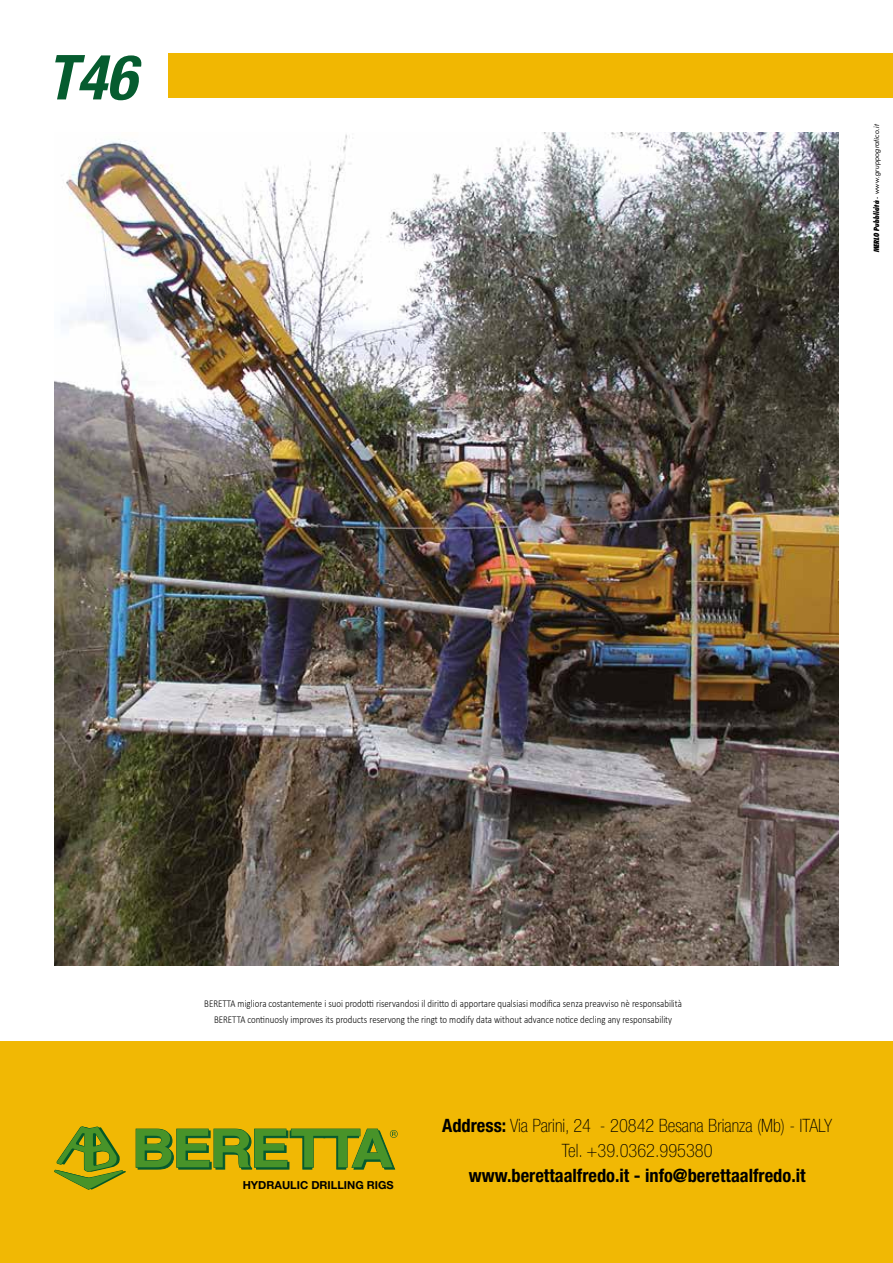
<style>
.page{position:relative;width:893px;height:1263px;background:#fff}
.page>*{position:absolute;margin:0;border:0;box-sizing:border-box;transform-origin:0 0}
.t1{font:italic 700 condensed 62.1px "Helvetica Neue LT Std";color:#065c2f}
.t2{font:100 condensed 18.45px/24.6px "Helvetica Neue LT Std";color:#000;text-align:center}
.t3{font:700 condensed 18.45px "Helvetica Neue LT Std";color:#000}
.t4{font:700 11.1px "Helvetica Neue LT Std";color:#000}
.t5{font:300 10.5px/16.2px "Calibri";color:#000;text-align:center;scale:.85 1}
.t6{font:italic 7.5px "Futura BT";color:#000}
.s1{font-weight:900;font-stretch:condensed}
.s2{font-weight:700}
</style>
<div class="page">
<div style="left:0;top:1042px;width:893px;height:221px;background:#f1b804"></div>
<svg style="left:54px;top:1127px;width:72px;height:63px"></svg>
<svg style="left:135px;top:1128px;width:263px;height:41px"></svg>
<div style="left:168px;top:54px;width:725px;height:44px;background:#f1b702"></div>
<img style="left:54px;top:133px;width:785px;height:832px">
<h1 class="t1" style="left:47px;top:40px;width:91px">T46</h1>
<p class="t6" style="left:872px;top:252px;width:130px;rotate:-90deg"><span class="s1">MERLO Pubblicità</span> - www.gruppografico.it</p>
<p class="t5" style="left:204px;top:996px;width:563px">BERETTA migliora costantemente i suoi prodotti riservandosi il diritto di apportare qualsiasi modifica senza preavviso nè responsabilità<br>BERETTA continuosly improves its products reservong the ringt to modify data without advance notice decling any responsability</p>
<p class="t4" style="left:243px;top:1178px;width:153px">HYDRAULIC DRILLING RIGS</p>
<h2 class="t2" style="left:442px;top:1113px;width:392px"><span class="s2">Address:</span> Via Parini, 24 - 20842 Besana Brianza (Mb) - ITALY<br>Tel. +39.0362.995380</h2>
<h2 class="t3" style="left:469px;top:1164px;width:338px">www.berettaalfredo.it - info@berettaalfredo.it</h2>
</div>
